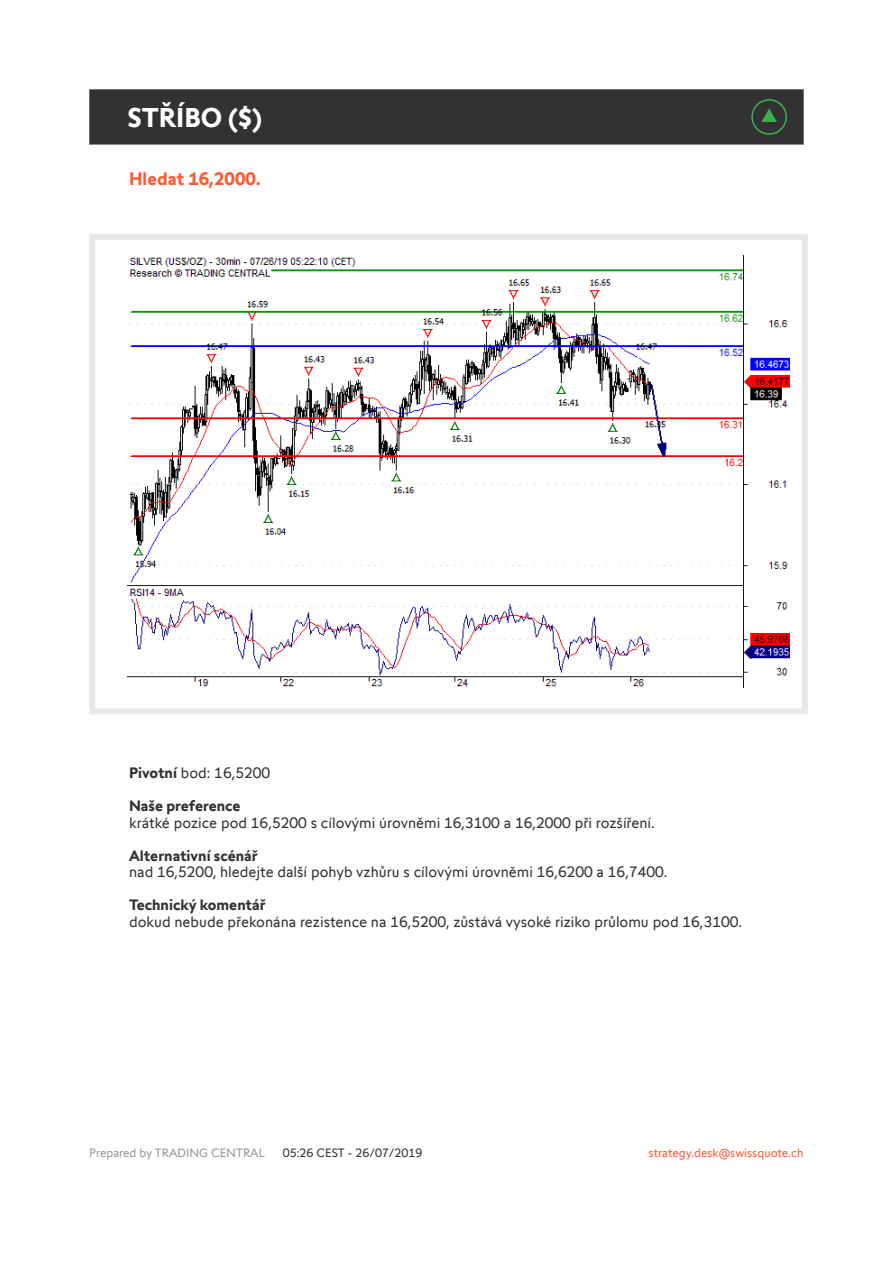
<style>
.page{position:relative;width:893px;height:1263px;background:#fff}
.page>*{position:absolute;margin:0;border:0;box-sizing:border-box;transform-origin:0 0}
.t1{font:700 27px "Swissquote CT";color:#fff}
.t2{font:700 18px "Swissquote CT";color:#fa5b35}
.t3{font:15px "Swissquote CT";color:#323232}
.t4{font:700 15px "Swissquote CT";color:#323232}
.t5{font:12px "Swissquote CT";color:#fa5b35}
.t6{font:12px "Swissquote CT";color:#939598}
.t7{font:12px "Swissquote CT";color:#323232}
.s1{font-weight:700}
</style>
<div class="page">
<div style="left:89px;top:234px;width:719px;height:480px;border:6px solid #e9e8e7"></div>
<div style="left:89px;top:89px;width:715px;height:56px;background:#323232;border:2px solid #323232"></div>
<img style="left:128px;top:255px;width:661px;height:432px">
<svg style="left:751px;top:99px;width:36px;height:36px"></svg>
<h1 class="t1" style="left:128px;top:101px;width:136px">STŘÍBO ($)</h1>
<p class="t2" style="left:129px;top:168px;width:133px">Hledat 16,2000.</p>
<p class="t3" style="left:129px;top:764px;width:143px"><span class="s1">Pivotní</span> bod: 16,5200</p>
<p class="t4" style="left:129px;top:797px;width:113px">Naše preference</p>
<p class="t3" style="left:129px;top:814px;width:527px">krátké pozice pod 16,5200 s cílovými úrovněmi 16,3100 a 16,2000 při rozšíření.</p>
<p class="t4" style="left:129px;top:846px;width:130px">Alternativní scénář</p>
<p class="t3" style="left:129px;top:863px;width:540px">nad 16,5200, hledejte další pohyb vzhůru s cílovými úrovněmi 16,6200 a 16,7400.</p>
<p class="t4" style="left:129px;top:896px;width:138px">Technický komentář</p>
<p class="t3" style="left:129px;top:913px;width:614px">dokud nebude překonána rezistence na 16,5200, zůstává vysoké riziko průlomu pod 16,3100.</p>
<p class="t6" style="left:89px;top:1145px;width:177px">Prepared by TRADING CENTRAL</p>
<p class="t7" style="left:283px;top:1145px;width:141px">05:26 CEST - 26/07/2019</p>
<p class="t5" style="left:649px;top:1145px;width:157px">strategy.desk@swissquote.ch</p>
</div>
